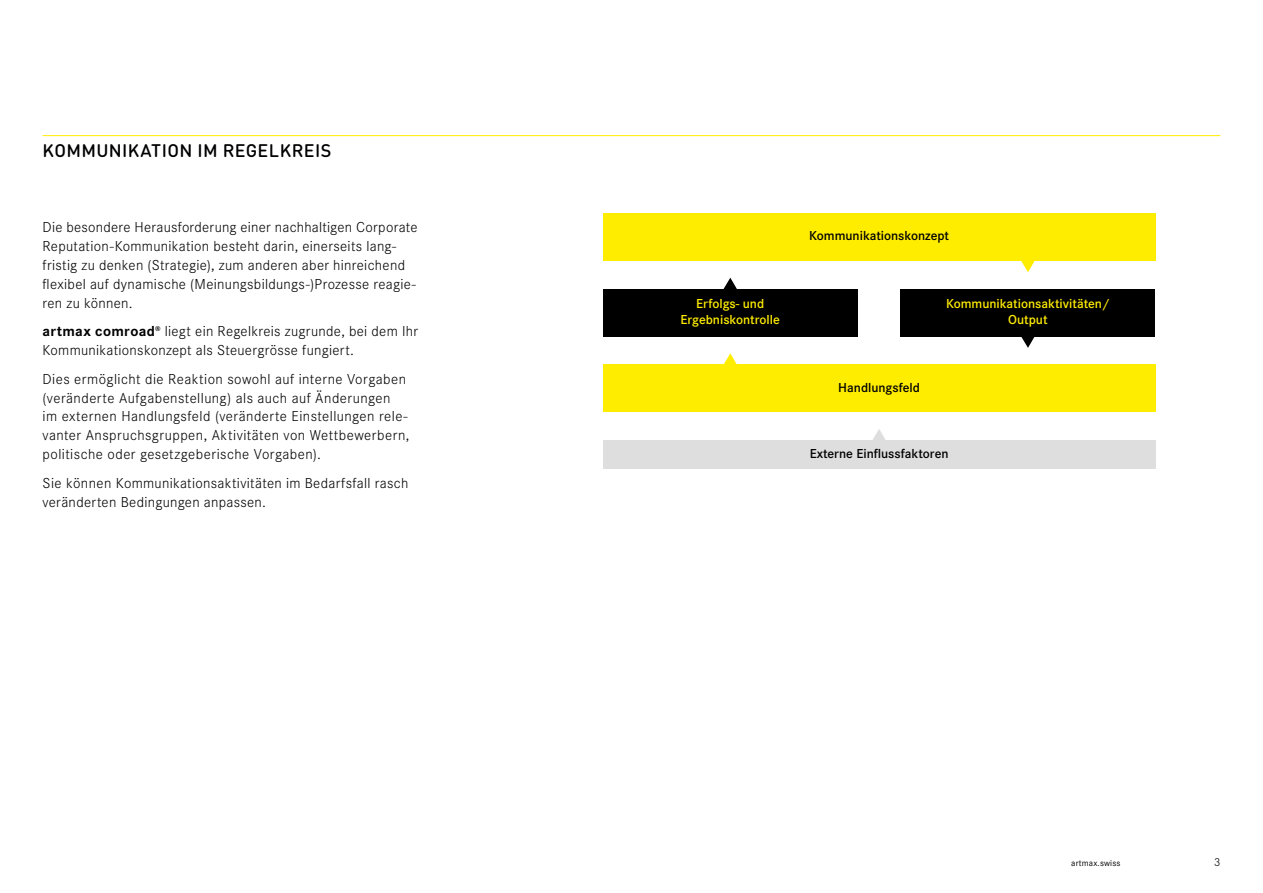
<style>
.page{position:relative;width:1263px;height:893px;background:#fff}
.page>*{position:absolute;margin:0;border:0;box-sizing:border-box;transform-origin:0 0}
.t1{font:500 18px "DIN Round Pro";letter-spacing:.02em;color:#000}
.t2{font:300 15px/18.9px "Corporate S";letter-spacing:.02em;color:#000}
.t3{font:600 13.5px/16.5px "Corporate S";color:#ffed00;text-align:center}
.t4{font:600 13.5px "Corporate S";color:#000}
.t5{font:300 12px "Corporate S";color:#000}
.t6{font:9px "Corporate S";letter-spacing:.02em;color:#000}
.s1{font-weight:700}
</style>
<div class="page">
<hr style="left:43px;top:135px;width:1177px;height:1px;background:#ffed00">
<div style="left:603px;top:214px;width:552px;height:47px;background:#ffed00"></div>
<div style="left:603px;top:365px;width:552px;height:47px;background:#ffed00"></div>
<div style="left:603px;top:440px;width:552px;height:29px;background:#dedede"></div>
<svg style="left:873px;top:429px;width:13px;height:11px"></svg>
<div style="left:901px;top:289px;width:254px;height:47px;background:#000"></div>
<svg style="left:1021px;top:261px;width:14px;height:11px"></svg>
<svg style="left:1021px;top:336px;width:14px;height:12px"></svg>
<div style="left:603px;top:289px;width:254px;height:47px;background:#000"></div>
<svg style="left:723px;top:353px;width:14px;height:12px"></svg>
<svg style="left:723px;top:278px;width:14px;height:11px"></svg>
<p class="t1" style="left:43px;top:138px;width:290px">KOMMUNIKATION IM REGELKREIS</p>
<p class="t2" style="left:43px;top:218px;width:376px">Die besondere Herausforderung einer nachhaltigen Corporate Reputation-Kommunikation besteht darin, einerseits lang&shy;fristig zu denken (Strategie), zum anderen aber hinreichend flexibel auf dynamische (Meinungsbildungs-)Prozesse reagie&shy;ren zu können.</p>
<p class="t2" style="left:43px;top:321px;width:377px"><span class="s1">artmax comroad</span><sup>®</sup> liegt ein Regelkreis zugrunde, bei dem Ihr<br>Kommunikationskonzept als Steuergrösse fungiert.</p>
<p class="t2" style="left:43px;top:369px;width:368px">Dies ermöglicht die Reaktion sowohl auf interne Vorgaben (veränderte Aufgabenstellung) als auch auf Änderungen<br>im externen Handlungsfeld (veränderte Einstellungen rele&shy;vanter Anspruchsgruppen, Aktivitäten von Wettbewerbern, politische oder gesetzgeberische Vorgaben).</p>
<p class="t2" style="left:43px;top:473px;width:367px">Sie können Kommunikationsaktivitäten im Bedarfsfall rasch veränderten Bedingungen anpassen.</p>
<p class="t3" style="left:680px;top:295px;width:101px">Erfolgs- und<br>Ergebniskontrolle</p>
<p class="t4" style="left:809px;top:227px;width:141px">Kommunikationskonzept</p>
<p class="t4" style="left:838px;top:378px;width:83px">Handlungsfeld</p>
<p class="t3" style="left:946px;top:295px;width:165px">Kommunikationsaktivitäten/<br>Output</p>
<p class="t4" style="left:810px;top:444px;width:140px">Externe Einflussfaktoren</p>
<p class="t6" style="left:1071px;top:857px;width:51px">artmax.swiss</p>
<p class="t5" style="left:1214px;top:854px;width:8px">3</p>
</div>
